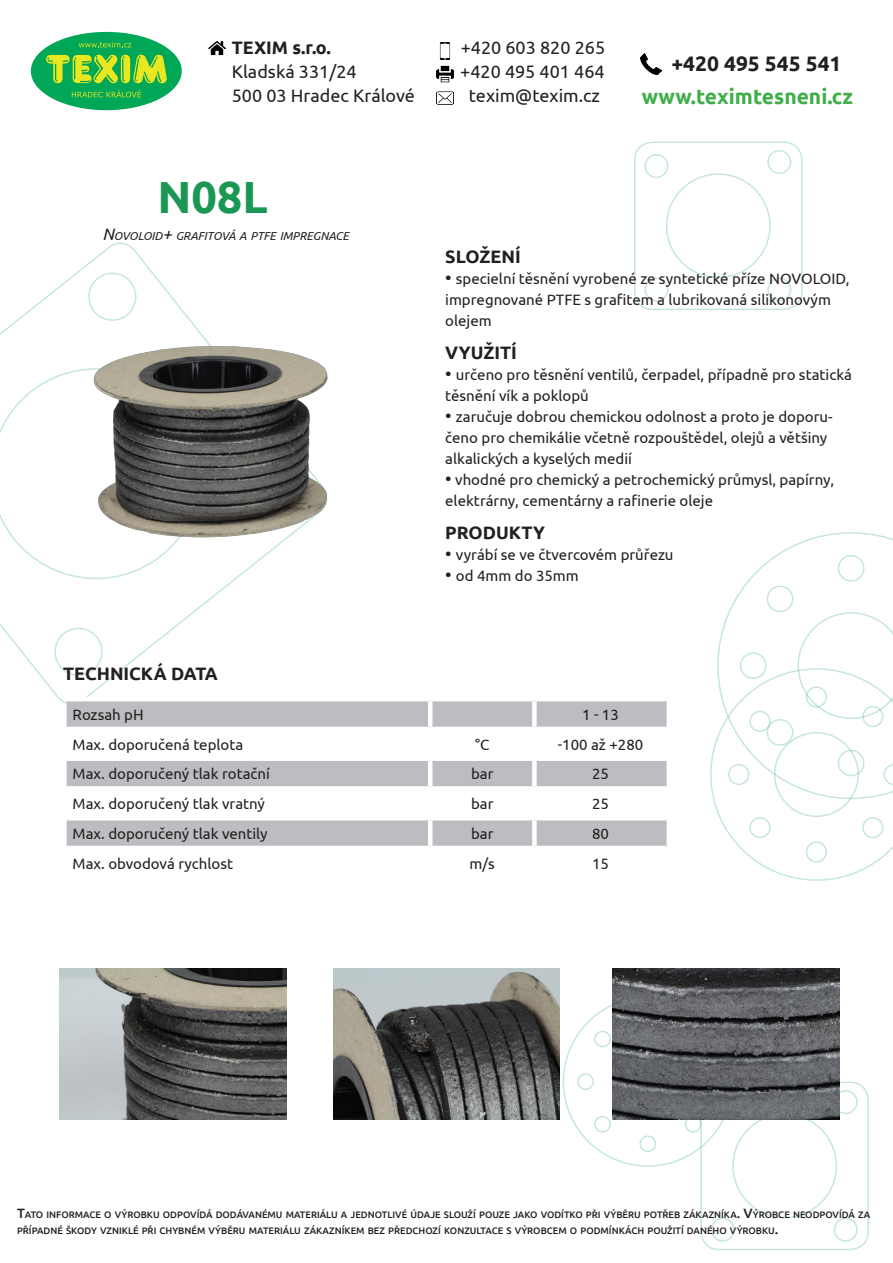
<style>
.page{position:relative;width:893px;height:1263px;background:#fff}
.page>*{position:absolute;margin:0;border:0;box-sizing:border-box;transform-origin:0 0}
.t1{font:700 45px "Ubuntu";color:#1a9753}
.t2{font:700 21px "Ubuntu";color:#40ae49}
.t3{font:700 21px "Ubuntu";color:#231f20}
.t4{font:18px "Ubuntu";color:#231f20}
.t5{font:700 18px "Ubuntu";color:#231f20}
.t6{font:15px/21px "Ubuntu";color:#231f20}
.t7{font:italic 11.55px "Ubuntu";color:#231f20}
.t8{font:500 9.45px/16.2px "Ubuntu";color:#231f20}
.s1{font-size:16.5px}
.s2{font-size:18px}
.s3{font-size:13.5px}
</style>
<div class="page">
<svg style="left:0;top:242px;width:283px;height:469px"></svg>
<svg style="left:85px;top:270px;width:54px;height:53px"></svg>
<svg style="left:52px;top:625px;width:53px;height:53px"></svg>
<svg style="left:0;top:356px;width:214px;height:236px"></svg>
<svg style="left:728px;top:532px;width:165px;height:80px"></svg>
<svg style="left:710px;top:612px;width:183px;height:269px"></svg>
<div style="left:838px;top:555px;width:26px;height:27px;border:2px solid #19a155;border-radius:50%"></div>
<div style="left:838px;top:750px;width:26px;height:26px;border:2px solid #19a155;border-radius:50%"></div>
<div style="left:740px;top:652px;width:27px;height:27px;border:2px solid #19a155;border-radius:50%"></div>
<div style="left:767px;top:719px;width:26px;height:27px;border:2px solid #19a155;border-radius:50%"></div>
<div style="left:767px;top:585px;width:26px;height:27px;border:2px solid #19a155;border-radius:50%"></div>
<div style="left:634px;top:141px;width:169px;height:169px;border:2px solid #19a155;border-radius:18px"></div>
<div style="left:767px;top:150px;width:24px;height:24px;border:2px solid #19a155;border-radius:50%"></div>
<div style="left:644px;top:154px;width:24px;height:24px;border:2px solid #19a155;border-radius:50%"></div>
<div style="left:644px;top:278px;width:24px;height:24px;border:2px solid #19a155;border-radius:50%"></div>
<div style="left:767px;top:278px;width:24px;height:24px;border:2px solid #19a155;border-radius:50%"></div>
<div style="left:666px;top:173px;width:105px;height:105px;border:2px solid #19a155;border-radius:50%"></div>
<div style="left:31px;top:32px;width:151px;height:78px;background:#00a757;border-radius:50%"></div>
<svg style="left:46px;top:55px;width:121px;height:28px"></svg>
<svg style="left:79px;top:42px;width:52px;height:5px"></svg>
<svg style="left:72px;top:90px;width:69px;height:7px"></svg>
<img style="left:209px;top:41px;width:17px;height:15px">
<img style="left:436px;top:66px;width:17px;height:17px">
<img style="left:439px;top:42px;width:12px;height:17px">
<img style="left:436px;top:91px;width:17px;height:14px">
<img style="left:640px;top:53px;width:22px;height:21px">
<div style="left:700px;top:1082px;width:169px;height:168px;border:2px solid #19a155;border-radius:18px"></div>
<div style="left:834px;top:1090px;width:24px;height:24px;border:2px solid #19a155;border-radius:50%"></div>
<div style="left:711px;top:1218px;width:24px;height:24px;border:2px solid #19a155;border-radius:50%"></div>
<div style="left:834px;top:1218px;width:24px;height:24px;border:2px solid #19a155;border-radius:50%"></div>
<div style="left:639px;top:1135px;width:17px;height:17px;border:2px solid #19a155;border-radius:50%"></div>
<div style="left:577px;top:1073px;width:17px;height:17px;border:2px solid #19a155;border-radius:50%"></div>
<div style="left:594px;top:1116px;width:17px;height:17px;border:2px solid #19a155;border-radius:50%"></div>
<div style="left:685px;top:1116px;width:16px;height:17px;border:2px solid #19a155;border-radius:50%"></div>
<div style="left:594px;top:1030px;width:17px;height:17px;border:2px solid #19a155;border-radius:50%"></div>
<svg style="left:67px;top:701px;width:599px;height:26px;background:#bdbec1"></svg>
<svg style="left:67px;top:761px;width:599px;height:85px;fill:#bcbdc0"></svg>
<hr style="left:67px;top:697px;width:363px;height:4px;background:#fff">
<hr style="left:428px;top:701px;width:4px;height:26px;background:#fff">
<div style="left:532px;top:701px;width:5px;height:26px;background:#fff"></div>
<hr style="left:428px;top:761px;width:4px;height:25px;background:#fff">
<div style="left:532px;top:761px;width:5px;height:25px;background:#fff"></div>
<hr style="left:428px;top:791px;width:4px;height:25px;background:#fff">
<div style="left:532px;top:791px;width:5px;height:25px;background:#fff"></div>
<hr style="left:428px;top:820px;width:4px;height:26px;background:#fff">
<div style="left:532px;top:820px;width:5px;height:26px;background:#fff"></div>
<div style="left:67px;top:786px;width:363px;height:5px;background:#fff"></div>
<div style="left:430px;top:786px;width:104px;height:5px;background:#fff"></div>
<div style="left:534px;top:786px;width:132px;height:5px;background:#fff"></div>
<hr style="left:67px;top:816px;width:363px;height:4px;background:#fff">
<hr style="left:430px;top:816px;width:104px;height:4px;background:#fff">
<hr style="left:534px;top:816px;width:132px;height:4px;background:#fff">
<img style="left:85px;top:336px;width:243px;height:206px">
<img style="left:60px;top:968px;width:226px;height:151px">
<img style="left:333px;top:968px;width:227px;height:151px">
<img style="left:612px;top:968px;width:227px;height:151px">
<p class="t5" style="left:232px;top:37px;width:100px">TEXIM s.r.o.</p>
<p class="t4" style="left:461px;top:37px;width:146px">+420 603 820 265</p>
<p class="t4" style="left:232px;top:61px;width:126px">Kladská 331/24</p>
<p class="t4" style="left:460px;top:61px;width:146px">+420 495 401 464</p>
<p class="t4" style="left:232px;top:85px;width:185px">500 03 Hradec Králové</p>
<p class="t4" style="left:469px;top:85px;width:133px">texim@texim.cz</p>
<p class="t1" style="left:157px;top:170px;width:112px">N08L</p>
<p class="t7" style="left:102px;top:229px;width:248px"><span class="s1">N</span>OVOLOID<span class="s1">+</span> GRAFITOVÁ A PTFE IMPREGNACE</p>
<p class="t3" style="left:671px;top:50px;width:172px">+420 495 545 541</p>
<p class="t2" style="left:642px;top:83px;width:213px">www.teximtesneni.cz</p>
<p class="t5" style="left:445px;top:245px;width:77px">SLOŽENÍ</p>
<p class="t6" style="left:445px;top:267px;width:406px"><span class="s2">•</span> specielní těsnění vyrobené ze syntetické příze NOVOLOID, impregnované PTFE s grafitem a lubrikovaná silikonovým olejem</p>
<p class="t5" style="left:445px;top:342px;width:73px">VYUŽITÍ</p>
<p class="t6" style="left:445px;top:364px;width:408px"><span class="s2">•</span> určeno pro těsnění ventilů, čerpadel, případně pro statická těsnění vík a poklopů</p>
<p class="t6" style="left:445px;top:406px;width:389px"><span class="s2">•</span> zaručuje dobrou chemickou odolnost a proto je doporu&shy;čeno pro chemikálie včetně rozpouštědel, olejů a většiny alkalických a kyselých medií</p>
<p class="t6" style="left:445px;top:469px;width:390px"><span class="s2">•</span> vhodné pro chemický a petrochemický průmysl, papírny, elektrárny, cementárny a rafinerie oleje</p>
<p class="t5" style="left:445px;top:522px;width:101px">PRODUKTY</p>
<p class="t6" style="left:445px;top:544px;width:230px"><span class="s2">•</span> vyrábí se ve čtvercovém průřezu</p>
<p class="t6" style="left:445px;top:565px;width:135px"><span class="s2">•</span> od 4mm do 35mm</p>
<p class="t5" style="left:63px;top:662px;width:156px">TECHNICKÁ DATA</p>
<p class="t6" style="left:73px;top:703px;width:73px">Rozsah pH</p>
<p class="t6" style="left:582px;top:703px;width:38px">1 - 13</p>
<p class="t6" style="left:73px;top:733px;width:172px">Max. doporučená teplota</p>
<p class="t6" style="left:475px;top:733px;width:16px">°C</p>
<p class="t6" style="left:558px;top:733px;width:87px">-100 až +280</p>
<p class="t6" style="left:73px;top:763px;width:199px">Max. doporučený tlak rotační</p>
<p class="t6" style="left:471px;top:763px;width:24px">bar</p>
<p class="t6" style="left:592px;top:763px;width:18px">25</p>
<p class="t6" style="left:73px;top:793px;width:194px">Max. doporučený tlak vratný</p>
<p class="t6" style="left:471px;top:793px;width:24px">bar</p>
<p class="t6" style="left:592px;top:793px;width:18px">25</p>
<p class="t6" style="left:73px;top:823px;width:197px">Max. doporučený tlak ventily</p>
<p class="t6" style="left:471px;top:823px;width:24px">bar</p>
<p class="t6" style="left:592px;top:823px;width:18px">80</p>
<p class="t6" style="left:73px;top:852px;width:162px">Max. obvodová rychlost</p>
<p class="t6" style="left:470px;top:852px;width:27px">m/s</p>
<p class="t6" style="left:592px;top:852px;width:18px">15</p>
<p class="t8" style="left:17px;top:1206px;width:855px"><span class="s3">T</span>ATO INFORMACE O VÝROBKU ODPOVÍDÁ DODÁVANÉMU MATERIÁLU A JEDNOTLIVÉ ÚDAJE SLOUŽÍ POUZE JAKO VODÍTKO PŘI VÝBĚRU POTŘEB ZÁKAZNÍKA<span class="s3">. V</span>ÝROBCE NEODPOVÍDÁ ZA<br>PŘÍPADNÉ ŠKODY VZNIKLÉ PŘI CHYBNÉM VÝBĚRU MATERIÁLU ZÁKAZNÍKEM BEZ PŘEDCHOZÍ KONZULTACE S VÝROBCEM O PODMÍNKÁCH POUŽITÍ DANÉHO VÝROBKU<span class="s3">.</span></p>
</div>
